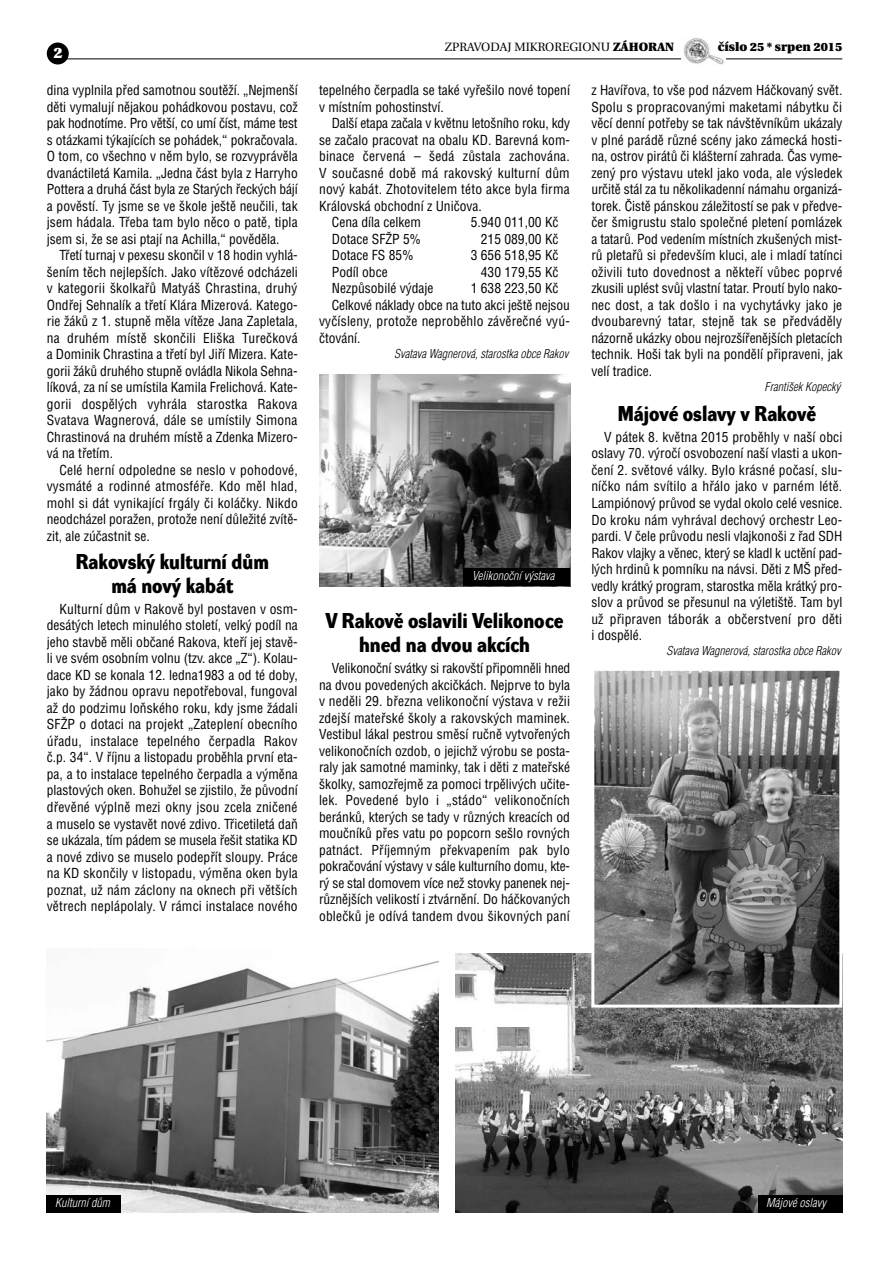
<style>
.page{position:relative;width:893px;height:1262px;background:#fff}
.page>*{position:absolute;margin:0;border:0;box-sizing:border-box;transform-origin:0 0}
.t1{font:900 21px/24px "Dynamo D Cs";color:#000;text-align:center}
.t2{font:900 15px "Utopia CE";color:#fff}
.t3{font:13.5px/16.5px "Helvetica Condensed CE";color:#000;text-align:justify}
.t4{font:italic 300 12px "Helvetica Condensed CE";color:#000}
.t5{font:italic 300 12px "Helvetica Condensed CE";color:#fff}
.t6{font:12px "Utopia CE";color:#000}
.t7{font:900 12px "Utopia CE";color:#000}
.s1{font-weight:900}
</style>
<div class="page">
<hr style="left:65px;top:59px;width:777px;height:1px;background:#000">
<div style="left:681px;top:38px;width:44px;height:27px;background:#fff"></div>
<img style="left:684px;top:38px;width:40px;height:27px">
<div style="left:47px;top:43px;width:22px;height:21px;background:#000;border-radius:50%"></div>
<img style="left:47px;top:961px;width:391px;height:251px">
<img style="left:455px;top:953px;width:387px;height:259px">
<img style="left:595px;top:672px;width:243px;height:331px">
<div style="left:591px;top:668px;width:251px;height:339px;border:3px solid #fff"></div>
<img style="left:319px;top:375px;width:251px;height:211px">
<div style="left:757px;top:1195px;width:85px;height:17px;background:#000"></div>
<div style="left:47px;top:1195px;width:74px;height:17px;background:#000"></div>
<div style="left:463px;top:568px;width:107px;height:17px;background:#000"></div>
<p class="t2" style="left:53px;top:47px;width:10px">2</p>
<p class="t3" style="left:47px;top:83px;width:252px">dina vyplnila pfied samotnou soutûÏí. „Nejmen‰í dûti vymalují nûjakou pohádkovou postavu, coÏ pak hodnotíme. Pro vût‰í, co umí ãíst, máme test s otázkami t˘kajících se pohádek,“ pokraãovala.<br>O tom, co v‰echno v nûm bylo, se rozvyprávûla dvanáctiletá Kamila. „Jedna ãást byla z Harryho Pottera a druhá ãást byla ze Star˘ch fieck˘ch bájí a povûstí. Ty jsme se ve ‰kole je‰tû neuãili, tak jsem hádala. Tfieba tam bylo nûco o patû, tipla jsem si, Ïe se asi ptají na Achilla,“ povûdûla.</p>
<p class="t3" style="left:47px;top:248px;width:253px;text-indent:13px">Tfietí turnaj v pexesu skonãil v 18 hodin vyhlá-‰ením tûch nejlep‰ích. Jako vítûzové odcházeli v kategorii ‰kolkafiÛ Matyá‰ Chrastina, druh˘ Ondfiej Sehnalík a tfietí Klára Mizerová. Katego&shy;rie ÏákÛ z 1. stupnû mûla vítûze Jana Zapletala, na druhém místû skonãili Eli‰ka Tureãková a Dominik Chrastina a tfietí byl Jifií Mizera. Kate&shy;gorii ÏákÛ druhého stupnû ovládla Nikola Sehna&shy;líková, za ní se umístila Kamila Frelichová. Kate&shy;gorii dospûl˘ch vyhrála starostka Rakova Svatava Wagnerová, dále se umístily Simona Chrastinová na druhém místû a Zdenka Mizero&shy;vá na tfietím.</p>
<p class="t3" style="left:47px;top:462px;width:252px;text-indent:13px">Celé herní odpoledne se neslo v pohodové, vysmáté a rodinné atmosféfie. Kdo mûl hlad, mohl si dát vynikající frgály ãi koláãky. Nikdo neodcházel poraÏen, protoÏe není dÛleÏité zvítû&shy;zit, ale zúãastnit se.</p>
<h1 class="t1" style="left:76px;top:551px;width:195px">Rakovsk˘ kulturní dÛm má nov˘ kabát</h1>
<p class="t3" style="left:47px;top:601px;width:252px;text-indent:13px">Kulturní dÛm v Rakovû byl postaven v osm&shy;desát˘ch letech minulého století, velk˘ podíl na jeho stavbû mûli obãané Rakova, ktefií jej stavû&shy;li ve svém osobním volnu (tzv. akce „Z“). Kolau&shy;dace KD se konala 12. ledna1983 a od té doby, jako by Ïádnou opravu nepotfieboval, fungoval aÏ do podzimu loÀského roku, kdy jsme Ïádali SFÎP o dotaci na projekt „Zateplení obecního úfiadu, instalace tepelného ãerpadla Rakov ã.p. 34“. V fiíjnu a listopadu probûhla první eta&shy;pa, a to instalace tepelného ãerpadla a v˘mûna plastov˘ch oken. BohuÏel se zjistilo, Ïe pÛvodní dfievûné v˘plnû mezi okny jsou zcela zniãené a muselo se vystavût nové zdivo. Tfiicetiletá daÀ se ukázala, tím pádem se musela fie‰it statika KD a nové zdivo se muselo podepfiít sloupy. Práce na KD skonãily v listopadu, v˘mûna oken byla poznat, uÏ nám záclony na oknech pfii vût‰ích vûtrech neplápolaly. V rámci instalace nového</p>
<p class="t6" style="left:445px;top:42px;width:231px">ZPRAVODAJ MIKROREGIONU <span class="s1">ZÁHORAN</span></p>
<p class="t7" style="left:718px;top:42px;width:126px">číslo 25 * srpen 2015</p>
<p class="t3" style="left:319px;top:83px;width:252px">tepelného ãerpadla se také vyfie‰ilo nové topení v místním pohostinství.</p>
<p class="t3" style="left:332px;top:116px;width:240px">Dal‰í etapa zaãala v kvûtnu leto‰ního roku, kdy</p>
<p class="t3" style="left:319px;top:132px;width:252px">se zaãalo pracovat na obalu KD. Barevná kom-</p>
<p class="t3" style="left:319px;top:149px;width:252px">binace ãervená – ‰edá zÛstala zachována.</p>
<p class="t3" style="left:319px;top:165px;width:252px">V souãasné dobû má rakovsk˘ kulturní dÛm</p>
<p class="t3" style="left:319px;top:182px;width:252px">nov˘ kabát. Zhotovitelem této akce byla firma</p>
<p class="t3" style="left:319px;top:198px;width:164px">Královská obchodní z Uniãova.</p>
<p class="t3" style="left:332px;top:215px;width:91px">Cena díla celkem</p>
<p class="t3" style="left:470px;top:215px;width:89px">5.940 011,00 Kã</p>
<p class="t3" style="left:332px;top:231px;width:91px">Dotace SFÎP 5%</p>
<p class="t3" style="left:481px;top:231px;width:79px">215 089,00 Kã</p>
<p class="t3" style="left:332px;top:248px;width:83px">Dotace FS 85%</p>
<p class="t3" style="left:470px;top:248px;width:89px">3 656 518,95 Kã</p>
<p class="t3" style="left:332px;top:264px;width:57px">Podíl obce</p>
<p class="t3" style="left:481px;top:264px;width:79px">430 179,55 Kã</p>
<p class="t3" style="left:332px;top:281px;width:103px">NezpÛsobilé v˘daje</p>
<p class="t3" style="left:470px;top:281px;width:89px">1 638 223,50 Kã</p>
<p class="t3" style="left:332px;top:297px;width:239px">Celkové náklady obce na tuto akci je‰tû nejsou</p>
<p class="t3" style="left:319px;top:314px;width:252px">vyãísleny, protoÏe neprobûhlo závûreãné vyú-</p>
<p class="t3" style="left:319px;top:330px;width:43px">ãtování.</p>
<p class="t4" style="left:394px;top:348px;width:176px">Svatava Wagnerová, starostka obce Rakov</p>
<p class="t5" style="left:472px;top:571px;width:84px">Velikonoãní v˘stava</p>
<h1 class="t1" style="left:326px;top:611px;width:239px">V Rakovû oslavili Velikonoce hned na dvou akcích</h1>
<p class="t3" style="left:319px;top:660px;width:253px;text-indent:13px">Velikonoãní svátky si rakov‰tí pfiipomnûli hned na dvou poveden˘ch akciãkách. Nejprve to byla v nedûli 29. bfiezna velikonoãní v˘stava v reÏii zdej‰í matefiské ‰koly a rakovsk˘ch maminek.<br>Vestibul lákal pestrou smûsí ruãnû vytvofien˘ch velikonoãních ozdob, o jejichÏ v˘robu se posta&shy;raly jak samotné maminky, tak i dûti z matefiské ‰kolky, samozfiejmû za pomoci trpûliv˘ch uãite&shy;lek. Povedené bylo i „stádo“ velikonoãních beránkÛ, kter˘ch se tady v rÛzn˘ch kreacích od mouãníkÛ pfies vatu po popcorn se‰lo rovn˘ch patnáct. Pfiíjemn˘m pfiekvapením pak bylo pokraãování v˘stavy v sále kulturního domu, kte&shy;r˘ se stal domovem více neÏ stovky panenek nej&shy;rÛznûj‰ích velikostí i ztvárnûní. Do háãkovan˘ch obleãkÛ je odívá tandem dvou ‰ikovn˘ch paní</p>
<p class="t3" style="left:591px;top:83px;width:253px">z Havífiova, to v‰e pod názvem Háãkovan˘ svût.<br>Spolu s propracovan˘mi maketami nábytku ãi vûcí denní potfieby se tak náv‰tûvníkÛm ukázaly v plné parádû rÛzné scény jako zámecká hosti&shy;na, ostrov pirátÛ ãi klá‰terní zahrada. âas vyme&shy;zen˘ pro v˘stavu utekl jako voda, ale v˘sledek urãitû stál za tu nûkolikadenní námahu organizá&shy;torek. âistû pánskou záleÏitostí se pak v pfiedve&shy;ãer ‰migrustu stalo spoleãné pletení pomlázek a tatarÛ. Pod vedením místních zku‰en˘ch mist&shy;rÛ pletafiÛ si pfiedev‰ím kluci, ale i mladí tatínci oÏivili tuto dovednost a nûktefií vÛbec poprvé zkusili uplést svÛj vlastní tatar. Proutí bylo nako&shy;nec dost, a tak do‰lo i na vychytávky jako je dvoubarevn˘ tatar, stejnû tak se pfiedvádûly názornû ukázky obou nejroz‰ífienûj‰ích pletacích technik. Ho‰i tak byli na pondûlí pfiipraveni, jak velí tradice.</p>
<p class="t4" style="left:764px;top:381px;width:77px">Franti‰ek Kopeck˘</p>
<h1 class="t1" style="left:617px;top:404px;width:200px">Májové oslavy v Rakovû</h1>
<p class="t3" style="left:591px;top:429px;width:253px;text-indent:13px">V pátek 8. kvûtna 2015 probûhly v na‰í obci oslavy 70. v˘roãí osvobození na‰í vlasti a ukon&shy;ãení 2. svûtové války. Bylo krásné poãasí, slu&shy;níãko nám svítilo a hfiálo jako v parném létû.<br>Lampiónov˘ prÛvod se vydal okolo celé vesnice.<br>Do kroku nám vyhrával dechov˘ orchestr Leo&shy;pardi. V ãele prÛvodu nesli vlajkono‰i z fiad SDH Rakov vlajky a vûnec, kter˘ se kladl k uctûní pad&shy;l˘ch hrdinÛ k pomníku na návsi. Dûti z M· pfied&shy;vedly krátk˘ program, starostka mûla krátk˘ pro&shy;slov a prÛvod se pfiesunul na v˘leti‰tû. Tam byl uÏ pfiipraven táborák a obãerstvení pro dûti i dospûlé.</p>
<p class="t4" style="left:666px;top:645px;width:176px">Svatava Wagnerová, starostka obce Rakov</p>
<p class="t5" style="left:55px;top:1197px;width:56px">Kulturní dÛm</p>
<p class="t5" style="left:766px;top:1197px;width:61px">Májové oslavy</p>
</div>
